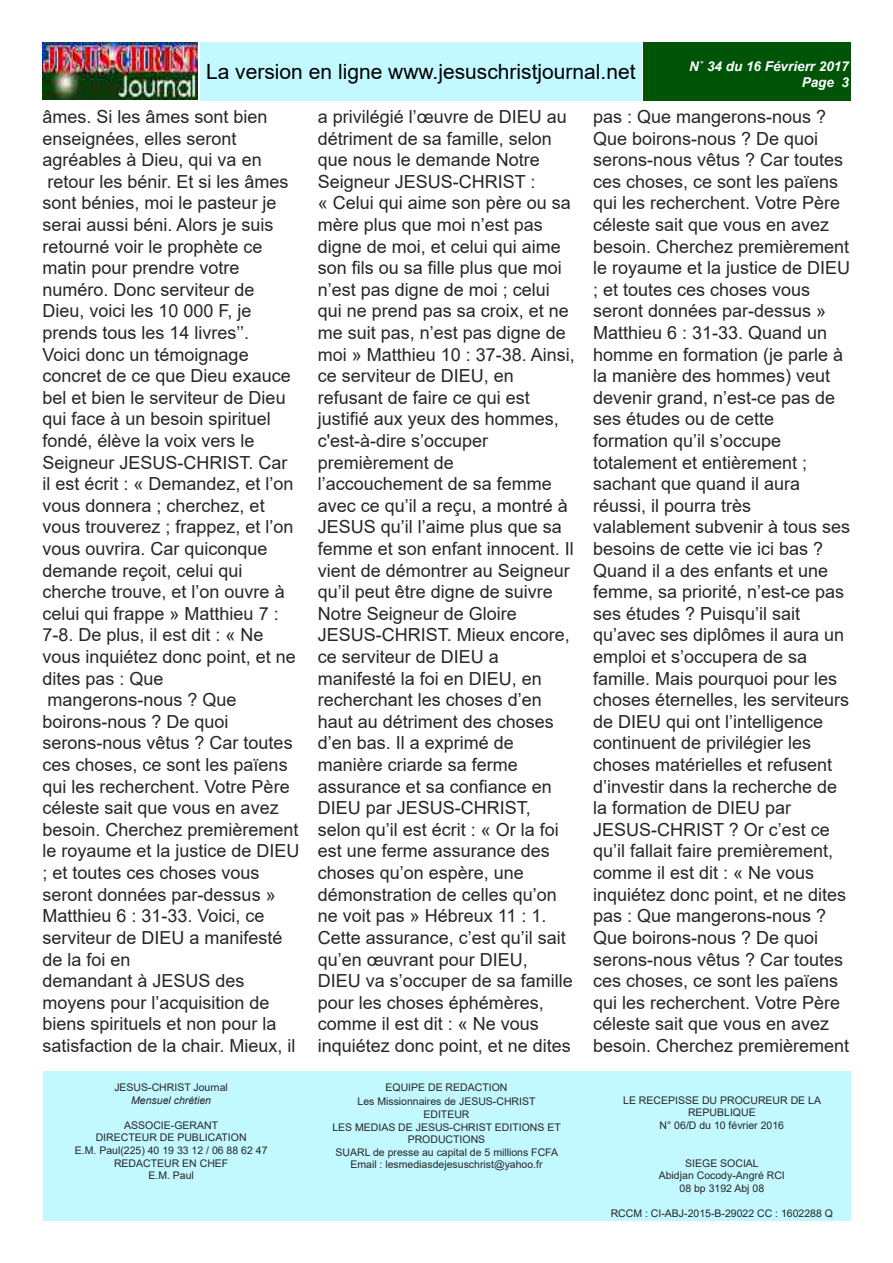
<style>
.page{position:relative;width:893px;height:1263px;background:#fff}
.page>*{position:absolute;margin:0;border:0;box-sizing:border-box;transform-origin:0 0}
.t1{font:21px "Arial";color:#000}
.t2{font:18px/21.6px "Arial";color:#272627}
.t3{font:italic 700 13.5px/16.2px "Arial";color:#fff;text-align:right}
.t4{font:10.5px/12.6px "Arial";color:#272627;text-align:center}
.t5{font:italic 10.5px "Arial";color:#272627}
</style>
<div class="page">
<div style="left:200px;top:43px;width:442px;height:58px;background:#c2f8ff"></div>
<img style="left:43px;top:43px;width:155px;height:57px">
<div style="left:643px;top:43px;width:207px;height:58px;background:#005408"></div>
<div style="left:43px;top:1071px;width:807px;height:149px;background:#c2f8ff"></div>
<p class="t1" style="left:206px;top:60px;width:431px">La version en ligne www.jesuschristjournal.net</p>
<p class="t3" style="left:689px;top:58px;width:161px">N˚ 34 du 16 Févrierr 2017<br>Page 3</p>
<p class="t2" style="left:42px;top:106px;width:259px">âmes. Si les âmes sont bien enseignées, elles seront agréables à Dieu, qui va en retour les bénir. Et si les âmes sont bénies, moi le pasteur je serai aussi béni. Alors je suis retourné voir le prophète ce matin pour prendre votre numéro. Donc serviteur de<br>Dieu, voici les 10 000 F, je prends tous les 14 livres’’.<br>Voici donc un témoignage concret de ce que Dieu exauce bel et bien le serviteur de Dieu qui face à un besoin spirituel fondé, élève la voix vers le<br>Seigneur JESUS-CHRIST. Car il est écrit : « Demandez, et l’on vous donnera ; cherchez, et vous trouverez ; frappez, et l’on vous ouvrira. Car quiconque demande reçoit, celui qui cherche trouve, et l’on ouvre à celui qui frappe » Matthieu 7 :<br>7-8. De plus, il est dit : « Ne vous inquiétez donc point, et ne dites pas : Que mangerons-nous ? Que boirons-nous ? De quoi serons-nous vêtus ? Car toutes ces choses, ce sont les païens qui les recherchent. Votre Père céleste sait que vous en avez besoin. Cherchez premièrement le royaume et la justice de DIEU ; et toutes ces choses vous seront données par-dessus »<br>Matthieu 6 : 31-33. Voici, ce serviteur de DIEU a manifesté de la foi en<br>demandant à JESUS des moyens pour l’acquisition de biens spirituels et non pour la satisfaction de la chair. Mieux, il</p>
<p class="t2" style="left:318px;top:106px;width:259px">a privilégié l’œuvre de DIEU au détriment de sa famille, selon que nous le demande Notre<br>Seigneur JESUS-CHRIST :<br>« Celui qui aime son père ou sa mère plus que moi n’est pas digne de moi, et celui qui aime son fils ou sa fille plus que moi n’est pas digne de moi ; celui qui ne prend pas sa croix, et ne me suit pas, n’est pas digne de moi » Matthieu 10 : 37-38. Ainsi, ce serviteur de DIEU, en refusant de faire ce qui est justifié aux yeux des hommes, c'est-à-dire s’occuper premièrement de l’accouchement de sa femme avec ce qu’il a reçu, a montré à<br>JESUS qu’il l’aime plus que sa femme et son enfant innocent. Il vient de démontrer au Seigneur qu’il peut être digne de suivre<br>Notre Seigneur de Gloire<br>JESUS-CHRIST. Mieux encore, ce serviteur de DIEU a manifesté la foi en DIEU, en recherchant les choses d’en haut au détriment des choses d’en bas. Il a exprimé de manière criarde sa ferme assurance et sa confiance en<br>DIEU par JESUS-CHRIST, selon qu’il est écrit : « Or la foi est une ferme assurance des choses qu’on espère, une démonstration de celles qu’on ne voit pas » Hébreux 11 : 1.<br>Cette assurance, c’est qu’il sait qu’en œuvrant pour DIEU,<br>DIEU va s’occuper de sa famille pour les choses éphémères, comme il est dit : « Ne vous inquiétez donc point, et ne dites</p>
<p class="t2" style="left:593px;top:106px;width:259px">pas : Que mangerons-nous ?<br>Que boirons-nous ? De quoi serons-nous vêtus ? Car toutes ces choses, ce sont les païens qui les recherchent. Votre Père céleste sait que vous en avez besoin. Cherchez premièrement le royaume et la justice de DIEU ; et toutes ces choses vous seront données par-dessus »<br>Matthieu 6 : 31-33. Quand un homme en formation (je parle à la manière des hommes) veut devenir grand, n’est-ce pas de ses études ou de cette formation qu’il s’occupe totalement et entièrement ; sachant que quand il aura réussi, il pourra très valablement subvenir à tous ses besoins de cette vie ici bas ?<br>Quand il a des enfants et une femme, sa priorité, n’est-ce pas ses études ? Puisqu’il sait qu’avec ses diplômes il aura un emploi et s’occupera de sa famille. Mais pourquoi pour les choses éternelles, les serviteurs de DIEU qui ont l’intelligence continuent de privilégier les choses matérielles et refusent d’investir dans la recherche de la formation de DIEU par<br>JESUS-CHRIST ? Or c’est ce qu’il fallait faire premièrement, comme il est dit : « Ne vous inquiétez donc point, et ne dites pas : Que mangerons-nous ?<br>Que boirons-nous ? De quoi serons-nous vêtus ? Car toutes ces choses, ce sont les païens qui les recherchent. Votre Père céleste sait que vous en avez besoin. Cherchez premièrement</p>
<p class="t4" style="left:114px;top:1081px;width:115px">JESUS-CHRIST Journal</p>
<p class="t5" style="left:131px;top:1094px;width:81px">Mensuel chrétien</p>
<p class="t4" style="left:75px;top:1119px;width:194px">ASSOCIE-GERANT<br>DIRECTEUR DE PUBLICATION<br>E.M. Paul(225) 40 19 33 12 / 06 88 62 47<br>REDACTEUR EN CHEF<br>E.M. Paul</p>
<p class="t4" style="left:332px;top:1081px;width:230px">EQUIPE DE REDACTION<br>Les Missionnaires de JESUS-CHRIST<br>EDITEUR<br>LES MEDIAS DE JESUS-CHRIST EDITIONS ET<br>PRODUCTIONS<br>SUARL de presse au capital de 5 millions FCFA<br>Email : lesmediasdejesuschrist@yahoo.fr</p>
<p class="t4" style="left:623px;top:1093px;width:199px">LE RECEPISSE DU PROCUREUR DE LA<br>REPUBLIQUE<br>N° 06/D du 10 février 2016</p>
<p class="t4" style="left:659px;top:1156px;width:128px">SIEGE SOCIAL<br>Abidjan Cocody-Angré RCI<br>08 bp 3192 Abj 08</p>
<p class="t4" style="left:611px;top:1207px;width:224px">RCCM : CI-ABJ-2015-B-29022 CC : 1602288 Q</p>
</div>
